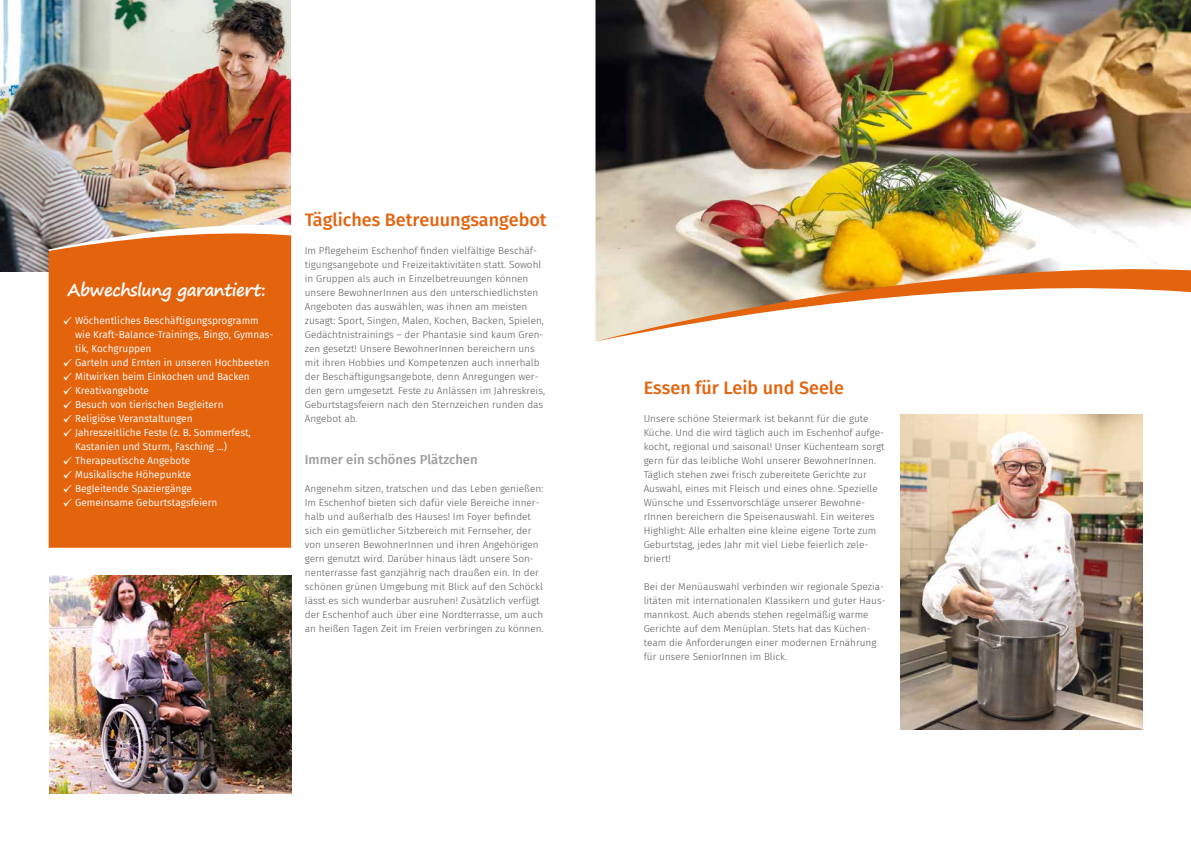
<style>
.page{position:relative;width:1191px;height:842px;background:#fff}
.page>*{position:absolute;margin:0;border:0;box-sizing:border-box;transform-origin:0 0}
.t1{font:500 18px "Fira Sans";color:#e4630d}
.t2{font:700 17px "Segoe Print";letter-spacing:-.03em;color:#fff}
.t3{font:500 13px "Fira Sans";color:#9d9d9c}
.t4{font:300 10px/14px "Fira Sans";color:#575756}
.t5{font:10px/14px "Fira Sans";color:#fff}
</style>
<div class="page">
<img style="left:0;top:0;width:291px;height:271px">
<div style="left:49px;top:251px;width:242px;height:297px;background:#e4630d"></div>
<img style="left:49px;top:221px;width:242px;height:30px">
<img style="left:49px;top:576px;width:242px;height:218px">
<img style="left:595px;top:0;width:596px;height:259px">
<svg style="left:595px;top:259px;width:596px;height:82px"></svg>
<img style="left:900px;top:414px;width:242px;height:316px">
<h2 class="t2" style="left:68px;top:274px;width:200px">Abwechslung garantiert:</h2>
<p class="t5" style="left:75px;top:313px;width:200px;text-indent:-12px">✓ Wöchentliches Beschäftigungsprogramm wie Kraft-Balance-Trainings, Bingo, Gymnas&shy;tik, Kochgruppen</p>
<p class="t5" style="left:63px;top:355px;width:208px">✓ Garteln und Ernten in unseren Hochbeeten</p>
<p class="t5" style="left:63px;top:369px;width:188px">✓ Mitwirken beim Einkochen und Backen</p>
<p class="t5" style="left:63px;top:383px;width:88px">✓ Kreativangebote</p>
<p class="t5" style="left:63px;top:397px;width:162px">✓ Besuch von tierischen Begleitern</p>
<p class="t5" style="left:63px;top:411px;width:131px">✓ Religiöse Veranstaltungen</p>
<p class="t5" style="left:75px;top:425px;width:177px;text-indent:-12px">✓ Jahreszeitliche Feste (z. B. Sommerfest,<br>Kastanien und Sturm, Fasching ...)</p>
<p class="t5" style="left:63px;top:453px;width:129px">✓ Therapeutische Angebote</p>
<p class="t5" style="left:63px;top:467px;width:130px">✓ Musikalische Höhepunkte</p>
<p class="t5" style="left:63px;top:481px;width:130px">✓ Begleitende Spaziergänge</p>
<p class="t5" style="left:63px;top:495px;width:156px">✓ Gemeinsame Geburtstagsfeiern</p>
<h1 class="t1" style="left:305px;top:205px;width:243px">Tägliches Betreuungsangebot</h1>
<p class="t4" style="left:305px;top:243px;width:242px">Im Pflegeheim Eschenhof finden vielfältige Beschäf&shy;tigungsangebote und Freizeitaktivitäten statt. Sowohl in Gruppen als auch in Einzelbetreuungen können unsere BewohnerInnen aus den unterschiedlichsten Angeboten das auswählen, was ihnen am meisten zusagt: Sport, Singen, Malen, Kochen, Backen, Spielen, Gedächtnistrainings – der Phantasie sind kaum Gren&shy;zen gesetzt! Unsere BewohnerInnen bereichern uns mit ihren Hobbies und Kompetenzen auch innerhalb der Beschäftigungsangebote, denn Anregungen wer&shy;den gern umgesetzt. Feste zu Anlässen im Jahreskreis, Geburtstagsfeiern nach den Sternzeichen runden das Angebot ab.</p>
<h3 class="t3" style="left:305px;top:449px;width:174px">Immer ein schönes Plätzchen</h3>
<p class="t4" style="left:305px;top:481px;width:240px">Angenehm sitzen, tratschen und das Leben genießen:<br>Im Eschenhof bieten sich dafür viele Bereiche inner&shy;halb und außerhalb des Hauses! Im Foyer befindet sich ein gemütlicher Sitzbereich mit Fernseher, der von unseren BewohnerInnen und ihren Angehörigen gern genutzt wird. Darüber hinaus lädt unsere Son&shy;nenterrasse fast ganzjährig nach draußen ein. In der schönen grünen Umgebung mit Blick auf den Schöckl lässt es sich wunderbar ausruhen! Zusätzlich verfügt der Eschenhof auch über eine Nordterrasse, um auch an heißen Tagen Zeit im Freien verbringen zu können.</p>
<h1 class="t1" style="left:643px;top:373px;width:202px">Essen für Leib und Seele</h1>
<p class="t4" style="left:643px;top:411px;width:242px">Unsere schöne Steiermark ist bekannt für die gute Küche. Und die wird täglich auch im Eschenhof aufge&shy;kocht, regional und saisonal! Unser Küchenteam sorgt gern für das leibliche Wohl unserer BewohnerInnen.<br>Täglich stehen zwei frisch zubereitete Gerichte zur Auswahl, eines mit Fleisch und eines ohne. Spezielle Wünsche und Essenvorschläge unserer Bewohne&shy;rInnen bereichern die Speisenauswahl. Ein weiteres Highlight: Alle erhalten eine kleine eigene Torte zum Geburtstag, jedes Jahr mit viel Liebe feierlich zele&shy;briert!</p>
<p class="t4" style="left:643px;top:579px;width:243px">Bei der Menüauswahl verbinden wir regionale Spezia&shy;litäten mit internationalen Klassikern und guter Haus&shy;mannkost. Auch abends stehen regelmäßig warme Gerichte auf dem Menüplan. Stets hat das Küchen&shy;team die Anforderungen einer modernen Ernährung für unsere SeniorInnen im Blick.</p>
</div>
